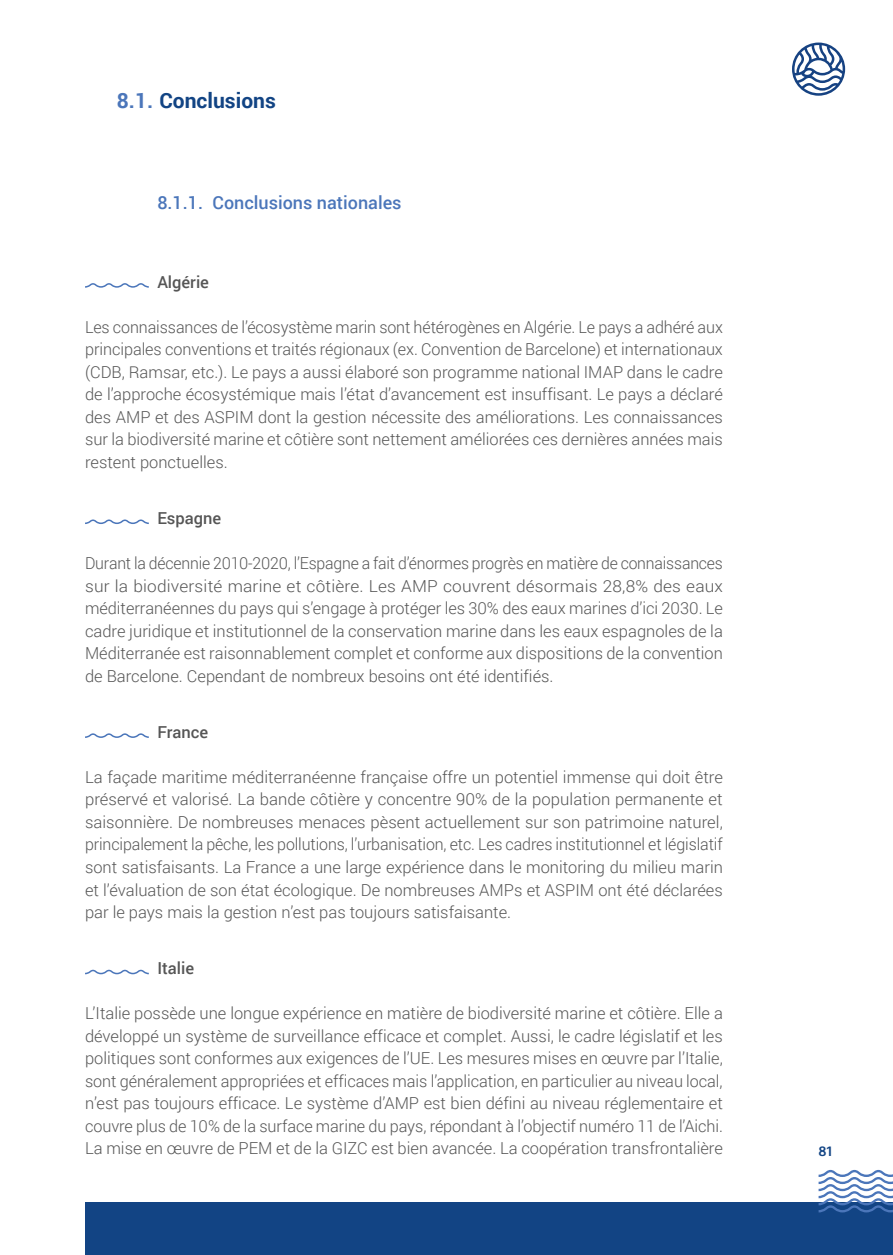
<style>
.page{position:relative;width:893px;height:1255px;background:#fff}
.page>*{position:absolute;margin:0;border:0;box-sizing:border-box;transform-origin:0 0}
.t1{font:700 21px "Roboto";color:#124484}
.t2{font:500 18px "Roboto";color:#4b76ba}
.t3{font:300 16.5px/22.5px "Roboto";color:#565656;text-align:justify}
.t4{font:300 16.5px/22.5px "Roboto";color:#565656;text-align:justify;scale:.96 1}
.t5{font:500 16.5px "Roboto";color:#565656}
.t6{font:700 13.5px "Ko Ho";color:#124484}
.s1{color:#4b76ba}
</style>
<div class="page">
<div style="left:85px;top:1201px;width:808px;height:53px;background:#124484"></div>
<svg style="left:792px;top:43px;width:53px;height:53px"></svg>
<svg style="left:819px;top:1169px;width:74px;height:43px"></svg>
<svg style="left:85px;top:283px;width:64px;height:5px"></svg>
<svg style="left:85px;top:519px;width:64px;height:5px"></svg>
<svg style="left:85px;top:733px;width:64px;height:5px"></svg>
<svg style="left:85px;top:969px;width:64px;height:5px"></svg>
<p class="t1" style="left:117px;top:85px;width:160px"><span class="s1">8.1.</span> Conclusions</p>
<p class="t2" style="left:157px;top:190px;width:246px">8.1.1. Conclusions nationales</p>
<p class="t5" style="left:157px;top:270px;width:53px">Algérie</p>
<p class="t3" style="left:85px;top:315px;width:639px">Les connaissances de l’écosystème marin sont hétérogènes en Algérie. Le pays a adhéré aux principales conventions et traités régionaux (ex. Convention de Barcelone) et internationaux (CDB, Ramsar, etc.). Le pays a aussi élaboré son programme national IMAP dans le cadre de l’approche écosystémique mais l’état d’avancement est insuffisant. Le pays a déclaré des AMP et des ASPIM dont la gestion nécessite des améliorations. Les connaissances sur la biodiversité marine et côtière sont nettement améliorées ces dernières années mais restent ponctuelles.</p>
<p class="t5" style="left:157px;top:506px;width:65px">Espagne</p>
<p class="t4" style="left:85px;top:551px;width:666px">Durant la décennie 2010-2020, l’Espagne a fait d’énormes progrès en matière de connaissances sur la biodiversité marine et côtière. Les AMP couvrent désormais 28,8% des eaux méditerranéennes du pays qui s’engage à protéger les 30% des eaux marines d’ici 2030. Le cadre juridique et institutionnel de la conservation marine dans les eaux espagnoles de la Méditerranée est raisonnablement complet et conforme aux dispositions de la convention de Barcelone. Cependant de nombreux besoins ont été identifiés.</p>
<p class="t5" style="left:157px;top:720px;width:52px">France</p>
<p class="t3" style="left:85px;top:765px;width:639px">La façade maritime méditerranéenne française offre un potentiel immense qui doit être préservé et valorisé. La bande côtière y concentre 90% de la population permanente et saisonnière. De nombreuses menaces pèsent actuellement sur son patrimoine naturel, principalement la pêche, les pollutions, l’urbanisation, etc. Les cadres institutionnel et législatif sont satisfaisants. La France a une large expérience dans le monitoring du milieu marin et l’évaluation de son état écologique. De nombreuses AMPs et ASPIM ont été déclarées par le pays mais la gestion n’est pas toujours satisfaisante.</p>
<p class="t5" style="left:157px;top:956px;width:38px">Italie</p>
<p class="t3" style="left:85px;top:1001px;width:639px">L’Italie possède une longue expérience en matière de biodiversité marine et côtière. Elle a développé un système de surveillance efficace et complet. Aussi, le cadre législatif et les politiques sont conformes aux exigences de l’UE. Les mesures mises en œuvre par l’Italie, sont généralement appropriées et efficaces mais l’application, en particulier au niveau local, n’est pas toujours efficace. Le système d’AMP est bien défini au niveau réglementaire et couvre plus de 10% de la surface marine du pays, répondant à l’objectif numéro 11 de l’Aichi.<br>La mise en œuvre de PEM et de la GIZC est bien avancée. La coopération transfrontalière</p>
<p class="t6" style="left:819px;top:1139px;width:15px">81</p>
</div>
